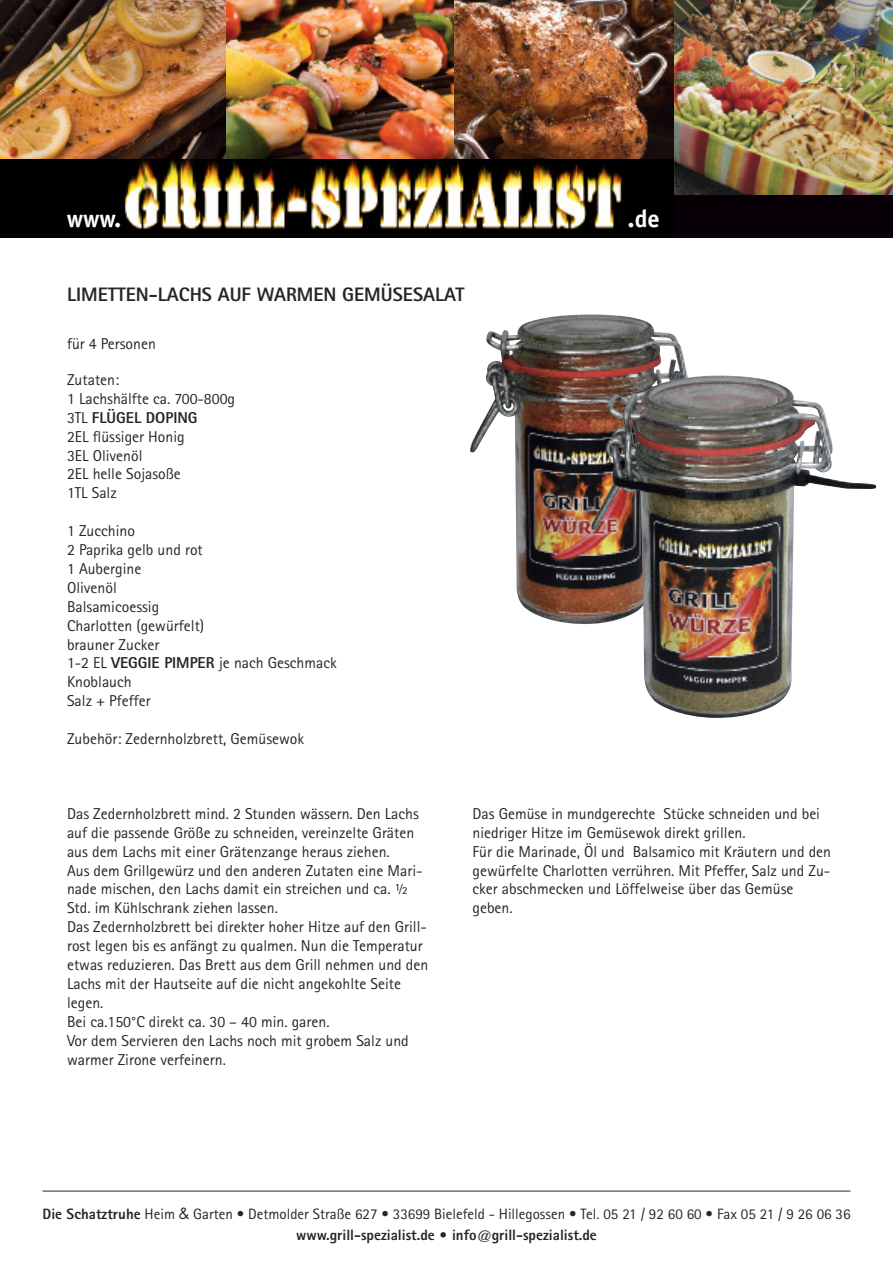
<style>
.page{position:relative;width:893px;height:1263px;background:#fff}
.page>*{position:absolute;margin:0;border:0;box-sizing:border-box;transform-origin:0 0}
.t1{font:700 24.6px "Officina Sans";color:#fff}
.t2{font:700 24.45px "Officina Sans";color:#fff}
.t3{font:800 19.5px "Rotis Sans Serif";color:#272627}
.t4{font:15.75px/18.9px "Rotis Sans Serif";color:#272627}
.t5{font:15px/21px "Rotis Sans Serif";color:#272627;text-align:center}
.s1{font-family:"Koz Min Pr 6 N";font-weight:500}
.s2{font-weight:800}
.s3{font-family:"Futura"}
</style>
<div class="page">
<img style="left:470px;top:314px;width:218px;height:310px">
<hr style="left:43px;top:1191px;width:807px;height:1px;background:#272627">
<img style="left:591px;top:375px;width:285px;height:343px">
<img style="left:0;top:0;width:227px;height:159px">
<img style="left:227px;top:0;width:227px;height:159px">
<img style="left:454px;top:0;width:220px;height:159px">
<img style="left:674px;top:0;width:219px;height:196px">
<div style="left:0;top:196px;width:893px;height:42px;background:#090007"></div>
<img style="left:0;top:159px;width:674px;height:71px">
<h2 class="t2" style="left:67px;top:209px;width:56px">www.</h2>
<h1 class="t1" style="left:627px;top:209px;width:34px">.de</h1>
<p class="t3" style="left:67px;top:288px;width:399px">LIMETTEN-LACHS AUF WARMEN GEMÜSESALAT</p>
<p class="t4" style="left:67px;top:335px;width:90px">fu<span class="s1">̈</span>r 4 Personen</p>
<p class="t4" style="left:67px;top:372px;width:170px">Zutaten:<br>1 Lachshälfte ca. 700-800g<br>3TL <span class="s2">FLÜGEL DOPING<br></span>2EL flüssiger Honig<br>3EL Olivenöl<br>2EL helle Sojasoße<br>1TL Salz</p>
<p class="t4" style="left:67px;top:523px;width:271px">1 Zucchino<br>2 Paprika gelb und rot<br>1 Aubergine<br>Olivenöl<br>Balsamicoessig<br>Charlotten (gewürfelt)<br>brauner Zucker<br>1-2 EL <span class="s2">VEGGIE PIMPER</span> je nach Geschmack<br>Knoblauch<br>Salz + Pfeffer</p>
<p class="t4" style="left:67px;top:731px;width:239px">Zubehör: Zedernholzbrett, Gemüsewok</p>
<p class="t4" style="left:67px;top:806px;width:363px">Das Zedernholzbrett mind. 2 Stunden wässern. Den Lachs auf die passende Größe zu schneiden, vereinzelte Gräten aus dem Lachs mit einer Grätenzange heraus ziehen.<br>Aus dem Grillgewürz und den anderen Zutaten eine Mari&shy;nade mischen, den Lachs damit ein streichen und ca. ½ Std. im Kühlschrank ziehen lassen.<br>Das Zedernholzbrett bei direkter hoher Hitze auf den Grill&shy;rost legen bis es anfängt zu qualmen. Nun die Temperatur etwas reduzieren. Das Brett aus dem Grill nehmen und den Lachs mit der Hautseite auf die nicht angekohlte Seite legen.<br>Bei ca.150°C direkt ca. 30 – 40 min. garen.<br>Vor dem Servieren den Lachs noch mit grobem Salz und warmer Zirone verfeinern.</p>
<p class="t4" style="left:472px;top:806px;width:360px">Das Gemüse in mundgerechte Stücke schneiden und bei niedriger Hitze im Gemüsewok direkt grillen.<br>Für die Marinade, Öl und Balsamico mit Kräutern und den gewürfelte Charlotten verrühren. Mit Pfeffer, Salz und Zu&shy;cker abschmecken und Löffelweise über das Gemüse geben.</p>
<p class="t5" style="left:42px;top:1205px;width:810px"><span class="s2">Die Schatztruhe</span> Heim <span class="s3">&amp;</span> Garten • Detmolder Straße 627 • 33699 Bielefeld - Hillegossen • Tel. 05 21 / 92 60 60 • Fax 05 21 / 9 26 06 36 <span class="s2">www.grill-spezialist.de • info@grill-spezialist.de</span></p>
</div>
